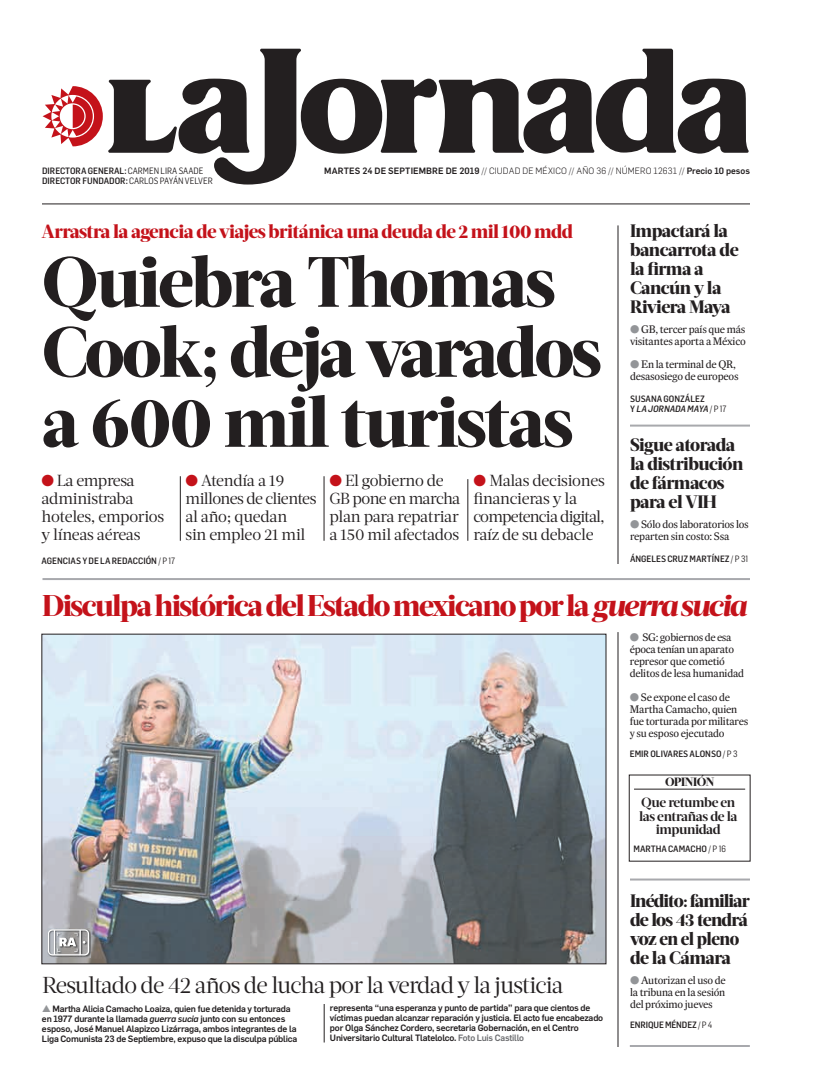
<style>
.page{position:relative;width:822px;height:1089px;background:#fff}
.page>*{position:absolute;margin:0;border:0;box-sizing:border-box;transform-origin:0 0}
.t1{font:800 71px/70px "Acta Headline";letter-spacing:-.035em;color:#231f20}
.t2{font:800 30px "Acta Headline";letter-spacing:-.055em;color:#c4121a}
.t3{font:23px "Acta Headline";letter-spacing:-.035em;color:#231f20}
.t4{font:800 19px "Acta Headline";letter-spacing:-.03em;color:#c4121a}
.t5{font:800 18px/19px "Acta Headline";letter-spacing:-.03em;color:#231f20}
.t6{font:16px/18px "Acta Deck";letter-spacing:-.025em;color:#231f20}
.t7{font:700 13.5px/13.5px "Acta Headline";letter-spacing:-.03em;color:#231f20;text-align:center}
.t8{font:800 12px "Acta Headline";letter-spacing:-.04em;color:#231f20}
.t9{font:11px/12px "Expresso Tx";letter-spacing:-.02em;color:#231f20}
.t10{font:500 9px/10px "Flama";letter-spacing:-.02em;color:#231f20}
.t11{font:500 9px/10px "Flama Semicond";color:#231f20}
.t12{font:500 9px "Flama";letter-spacing:.01em;color:#231f20}
.s1{font-weight:400}
.s2{font-weight:300}
.s3{color:#c4121a}
.s4{color:#939598}
.s5{font-style:italic}
.s6{color:#6c6d70}
</style>
<div class="page">
<svg style="left:43px;top:49px;width:706px;height:136px"></svg>
<hr style="left:42px;top:204px;width:708px;height:1px;background:#231f20">
<hr style="left:618px;top:225px;width:1px;height:339px;background:#231f20">
<hr style="left:618px;top:632px;width:1px;height:415px;background:#231f20">
<hr style="left:180px;top:476px;width:1px;height:65px;background:#231f20">
<hr style="left:324px;top:476px;width:1px;height:65px;background:#231f20">
<hr style="left:468px;top:479px;width:1px;height:62px;background:#231f20">
<hr style="left:42px;top:578px;width:708px;height:2px;background:#a8a9ad">
<hr style="left:630px;top:1045px;width:120px;height:2px;background:#a8a9ad">
<hr style="left:630px;top:879px;width:120px;height:2px;background:#a8a9ad">
<hr style="left:630px;top:425px;width:120px;height:2px;background:#a8a9ad">
<img style="left:41px;top:634px;width:565px;height:409px">
<hr style="left:634px;top:789px;width:111px;height:1px;background:#231f20">
<img style="left:47px;top:929px;width:44px;height:28px">
<svg style="left:48px;top:929px;width:41px;height:27px"></svg>
<p class="t11" style="left:42px;top:167px;width:163px">DIRECTORA GENERAL: <span class="s1">CARMEN LIRA SAADE</span></p>
<p class="t12" style="left:324px;top:168px;width:427px">MARTES 24 DE SEPTIEMBRE DE 2019 <span class="s2">// CIUDAD DE MÉXICO // AÑO 36 // NÚMERO 12631 //</span> Precio 10 pesos</p>
<p class="t11" style="left:42px;top:177px;width:172px">DIRECTOR FUNDADOR: <span class="s1">CARLOS PAYÁN VELVER</span></p>
<h3 class="t4" style="left:42px;top:224px;width:533px">Arrastra la agencia de viajes británica una deuda de 2 mil 100 mdd</h3>
<h1 class="t1" style="left:42px;top:253px;width:562px">Quiebra Thomas<br>Cook; deja varados a 600 mil turistas</h1>
<h3 class="t6" style="left:42px;top:473px;width:124px"><span class="s3">●</span> La empresa administraba hoteles, emporios y líneas aéreas</h3>
<h3 class="t6" style="left:186px;top:473px;width:132px"><span class="s3">●</span> Atendía a 19 millones de clientes al año; quedan<br>sin empleo 21 mil</h3>
<h3 class="t6" style="left:329px;top:473px;width:132px"><span class="s3">●</span> El gobierno de<br>GB pone en marcha plan para repatriar a 150 mil afectados</h3>
<h3 class="t6" style="left:473px;top:473px;width:133px"><span class="s3">●</span> Malas decisiones financieras y la competencia digital, raíz de su debacle</h3>
<p class="t11" style="left:42px;top:557px;width:135px">AGENCIAS Y DE LA REDACCIÓN <span class="s1">/ P 17</span></p>
<h3 class="t5" style="left:630px;top:223px;width:110px">Impactará la bancarrota de la firma a<br>Cancún y la<br>Riviera Maya</h3>
<p class="t9" style="left:630px;top:324px;width:117px"><span class="s4">●</span> GB, tercer país que más visitantes aporta a México</p>
<p class="t9" style="left:630px;top:359px;width:110px"><span class="s4">●</span> En la terminal de QR, desasosiego de europeos</p>
<p class="t11" style="left:630px;top:395px;width:98px">SUSANA GONZÁLEZ<br>Y <span class="s5">LA JORNADA MAYA</span><span class="s1">/ P 17</span></p>
<h3 class="t5" style="left:630px;top:437px;width:115px">Sigue atorada la distribución de fármacos para el VIH</h3>
<p class="t9" style="left:630px;top:519px;width:120px"><span class="s4">●</span> Sólo dos laboratorios los reparten sin costo: Ssa</p>
<p class="t11" style="left:630px;top:555px;width:120px">ÁNGELES CRUZ MARTÍNEZ <span class="s1">/ P 31</span></p>
<h2 class="t2" style="left:42px;top:594px;width:707px">Disculpa histórica del Estado mexicano por la <span class="s5">guerra sucia</span></h2>
<p class="t9" style="left:630px;top:632px;width:116px"><span class="s4">●</span> SG: gobiernos de esa época tenían un aparato represor que cometió delitos de lesa humanidad</p>
<p class="t9" style="left:630px;top:692px;width:120px"><span class="s4">●</span> Se expone el caso de<br>Martha Camacho, quien fue torturada por militares y su esposo ejecutado</p>
<p class="t11" style="left:630px;top:749px;width:109px">EMIR OLIVARES ALONSO <span class="s1">/ P 3</span></p>
<h3 class="t8" style="left:665px;top:778px;width:51px">OPINIÓN</h3>
<h3 class="t7" style="left:639px;top:797px;width:100px">Que retumbe en las entrañas de la impunidad</h3>
<h3 class="t3" style="left:42px;top:976px;width:523px">Resultado de 42 años de lucha por la verdad y la justicia</h3>
<p class="t10" style="left:42px;top:1004px;width:257px"><span class="s4">▲</span> Martha Alicia Camacho Loaiza, quien fue detenida y torturada en 1977 durante la llamada <span class="s5">guerra sucia</span> junto con su entonces esposo, José Manuel Alapizco Lizárraga, ambos integrantes de la Liga Comunista 23 de Septiembre, expuso que la disculpa pública</p>
<p class="t10" style="left:330px;top:1004px;width:275px">representa ‘‘una esperanza y punto de partida’’ para que cientos de víctimas puedan alcanzar reparación y justicia. El acto fue encabezado por Olga Sánchez Cordero, secretaria Gobernación, en el Centro Universitario Cultural Tlatelolco. <span class="s6">Foto Luis Castillo</span></p>
<p class="t11" style="left:634px;top:845px;width:94px">MARTHA CAMACHO <span class="s1">/ P 16</span></p>
<h3 class="t5" style="left:630px;top:893px;width:121px">Inédito: familiar de los 43 tendrá voz en el pleno de la Cámara</h3>
<p class="t9" style="left:630px;top:975px;width:97px;text-align:justify"><span class="s4">●</span> Autorizan el uso de la tribuna en la sesión del próximo jueves</p>
<p class="t11" style="left:630px;top:1021px;width:84px">ENRIQUE MÉNDEZ <span class="s1">/ P 4</span></p>
</div>
